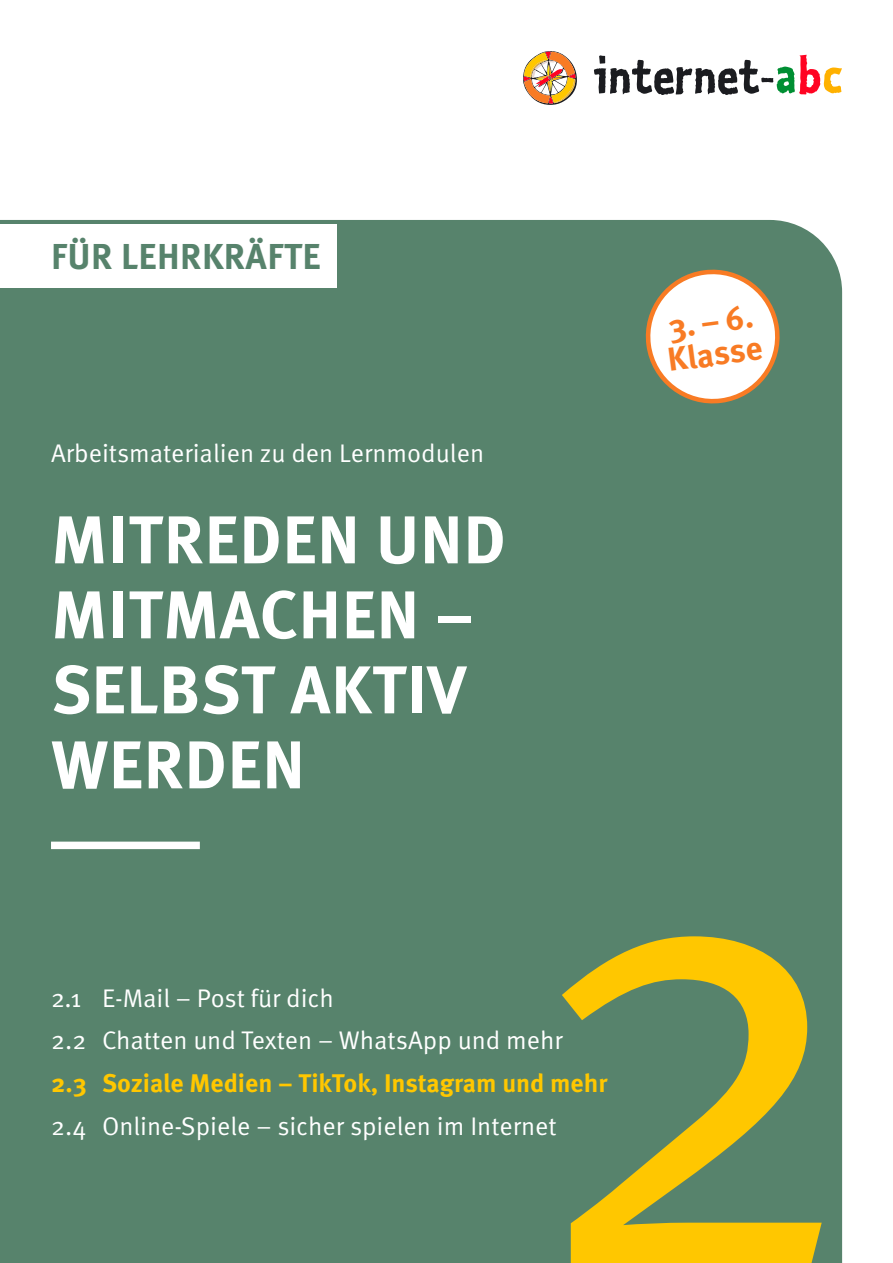
<style>
.page{position:relative;width:893px;height:1263px;background:#fff}
.page>*{position:absolute;margin:0;border:0;box-sizing:border-box;transform-origin:0 0}
.t1{font:630.45px "Meta Pro Norm";color:#ffc700}
.t2{font:700 67.5px/75px "Meta Pro";letter-spacing:.01em;color:#fff}
.t3{font:700 36px "Meta Pro";letter-spacing:.01em;color:#57836c}
.t4{font:700 33px/33px "Meta Pro";color:#f87b24}
.t5{font:25.5px/42.6px "Meta Pro Norm";color:#fff}
.t6{font:700 25.5px "Meta Pro";color:#ffc700}
</style>
<div class="page">
<div style="left:0;top:220px;width:842px;height:1043px;background:#57836c"></div>
<svg style="left:594px;top:55px;width:248px;height:40px"></svg>
<svg style="left:523px;top:51px;width:54px;height:54px"></svg>
<svg style="left:642px;top:265px;width:142px;height:143px"></svg>
<div style="left:51px;top:842px;width:149px;height:7px;background:#fff"></div>
<div style="left:0;top:224px;width:337px;height:63px;background:#fff"></div>
<h3 class="t3" style="left:51px;top:229px;width:271px">FÜR LEHRKRÄFTE</h3>
<p class="t5" style="left:51px;top:431px;width:435px">Arbeitsmaterialien zu den Lernmodulen</p>
<h2 class="t2" style="left:51px;top:498px;width:456px">MITREDEN UND<br>MITMACHEN –<br>SELBST AKTIV<br>WERDEN</h2>
<p class="t4" style="left:660px;top:309px;width:97px;rotate:-8deg">3.–6.<br>Klasse</p>
<h1 class="t1" style="left:521px;top:568px;width:350px">2</h1>
<p class="t5" style="left:51px;top:975px;width:513px">2.1 E-Mail – Post für dich<br>2.2 Chatten und Texten – WhatsApp und mehr</p>
<p class="t6" style="left:51px;top:1063px;width:558px">2.3 Soziale Medien – TikTok, Instagram und mehr</p>
<p class="t5" style="left:51px;top:1103px;width:507px">2.4 Online-Spiele – sicher spielen im Internet</p>
</div>
